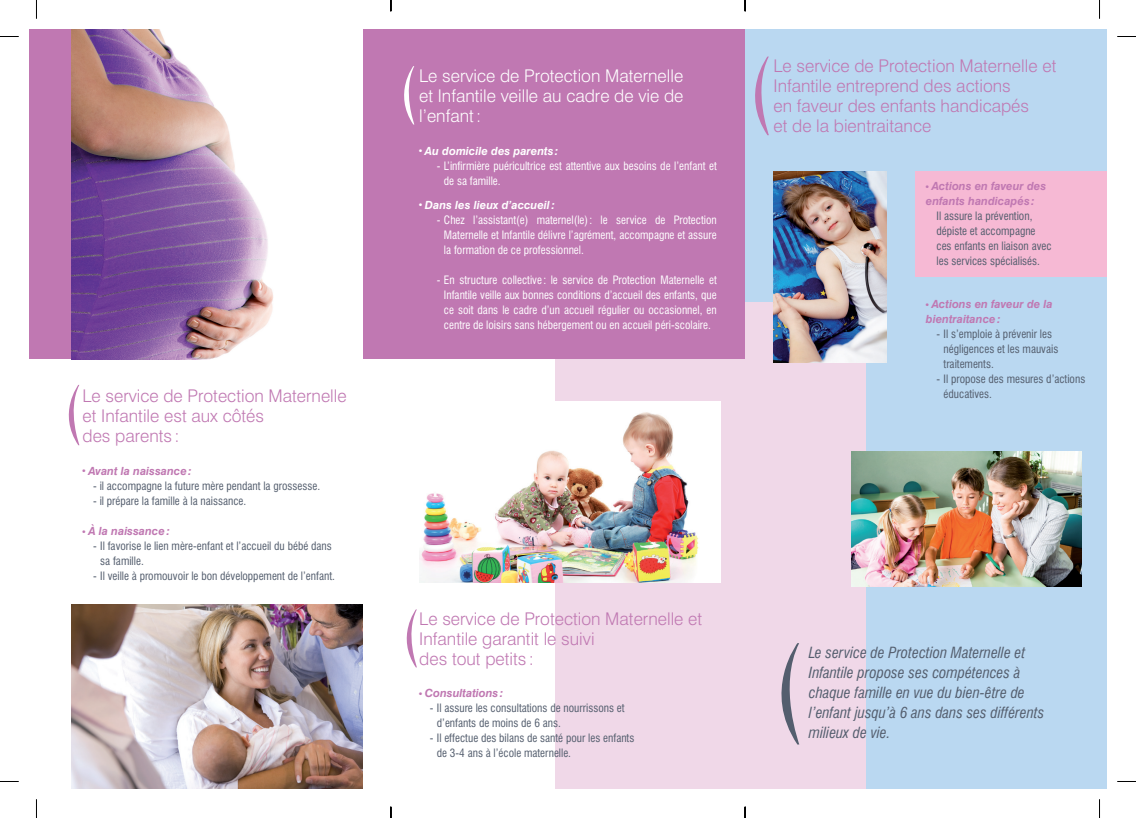
<style>
.page{position:relative;width:1136px;height:818px;background:#fff}
.page>*{position:absolute;margin:0;border:0;box-sizing:border-box;transform-origin:0 0}
.t1{font:300 17.5px/20px "Swiss 721 BT";color:#c078b2}
.t2{font:300 17.5px/20px "Swiss 721 BT";color:#fff;text-align:justify}
.t3{font:italic condensed 15px/20px "Swiss 721 BT";color:#545e6e}
.t4{font:condensed 11.25px/15px "Swiss 721 BT";color:#545e6e}
.t5{font:condensed 11.25px/15px "Swiss 721 BT";color:#fffeff;text-align:justify}
.t6{font:italic 700 11.25px "Swiss 721 BT";color:#c078b2}
.t7{font:italic 700 11.25px "Swiss 721 BT";color:#fffeff}
</style>
<div class="page">
<div style="left:745px;top:29px;width:362px;height:759px;background:#bad8f1"></div>
<div style="left:555px;top:302px;width:311px;height:486px;background:#f0d8e8"></div>
<div style="left:29px;top:29px;width:716px;height:330px;background:#c078b2"></div>
<img style="left:72px;top:29px;width:290px;height:330px">
<div style="left:915px;top:171px;width:192px;height:105px;background:#f6b9d4"></div>
<img style="left:773px;top:171px;width:114px;height:191px">
<img style="left:851px;top:451px;width:231px;height:135px">
<img style="left:419px;top:401px;width:301px;height:181px">
<img style="left:72px;top:604px;width:290px;height:184px">
<svg style="left:781px;top:643px;width:18px;height:101px"></svg>
<svg style="left:68px;top:384px;width:11px;height:61px"></svg>
<svg style="left:406px;top:609px;width:11px;height:58px"></svg>
<svg style="left:404px;top:66px;width:10px;height:58px"></svg>
<svg style="left:755px;top:56px;width:14px;height:79px"></svg>
<svg style="left:0;top:36px;width:19px;height:1px"></svg>
<svg style="left:1117px;top:36px;width:19px;height:1px"></svg>
<svg style="left:36px;top:0;width:1px;height:19px"></svg>
<svg style="left:36px;top:799px;width:1px;height:18px"></svg>
<svg style="left:1099px;top:0;width:1px;height:19px"></svg>
<svg style="left:1099px;top:799px;width:1px;height:18px"></svg>
<svg style="left:390px;top:0;width:2px;height:11px"></svg>
<svg style="left:390px;top:806px;width:2px;height:11px"></svg>
<svg style="left:744px;top:0;width:2px;height:11px"></svg>
<svg style="left:744px;top:806px;width:2px;height:11px"></svg>
<p class="t1" style="left:83px;top:385px;width:266px">Le service de Protection Maternelle et Infantile est aux côtés</p>
<p class="t1" style="left:83px;top:425px;width:98px">des parents :</p>
<p class="t6" style="left:83px;top:463px;width:111px">● Avant la naissance:</p>
<p class="t4" style="left:93px;top:478px;width:228px">- il accompagne la future mère pendant la grossesse.</p>
<p class="t4" style="left:93px;top:493px;width:155px">- il prépare la famille à la naissance.</p>
<p class="t6" style="left:83px;top:524px;width:89px">● À la naissance:</p>
<p class="t4" style="left:100px;top:538px;width:233px;text-indent:-7px">- Il favorise le lien mère-enfant et l’accueil du bébé dans sa famille.</p>
<p class="t4" style="left:93px;top:568px;width:243px">- Il veille à promouvoir le bon développement de l’enfant.</p>
<p class="t2" style="left:419px;top:66px;width:266px">Le service de Protection Maternelle et Infantile veille au cadre de vie de l’enfant:</p>
<p class="t7" style="left:419px;top:144px;width:141px"><sup>●</sup> Au domicile des parents:</p>
<p class="t5" style="left:444px;top:158px;width:274px;text-indent:-7px">- L’infirmière puéricultrice est attentive aux besoins de l’enfant et de sa famille.</p>
<p class="t7" style="left:419px;top:198px;width:137px"><sup>●</sup> Dans les lieux d’accueil:</p>
<p class="t5" style="left:444px;top:212px;width:274px;text-indent:-7px">- Chez l’assistant(e) maternel(le): le service de Protection Maternelle et Infantile délivre l’agrément, accompagne et assure la formation de ce professionnel.</p>
<p class="t5" style="left:444px;top:272px;width:274px;text-indent:-7px">- En structure collective : le service de Protection Maternelle et Infantile veille aux bonnes conditions d’accueil des enfants, que ce soit dans le cadre d’un accueil régulier ou occasionnel, en centre de loisirs sans hébergement ou en accueil péri-scolaire.</p>
<p class="t1" style="left:773px;top:55px;width:284px">Le service de Protection Maternelle et<br>Infantile entreprend des actions</p>
<p class="t1" style="left:773px;top:95px;width:257px">en faveur des enfants handicapés</p>
<p class="t1" style="left:773px;top:115px;width:159px">et de la bientraitance</p>
<p class="t6" style="left:926px;top:179px;width:122px">● Actions en faveur des</p>
<p class="t6" style="left:926px;top:194px;width:110px">enfants handicapés:</p>
<p class="t4" style="left:936px;top:208px;width:97px">Il assure la prévention,</p>
<p class="t4" style="left:936px;top:223px;width:101px">dépiste et accompagne</p>
<p class="t4" style="left:936px;top:238px;width:117px">ces enfants en liaison avec</p>
<p class="t4" style="left:936px;top:253px;width:105px">les services spécialisés.</p>
<p class="t6" style="left:926px;top:297px;width:129px">● Actions en faveur de la</p>
<p class="t6" style="left:926px;top:312px;width:76px">bientraitance:</p>
<p class="t4" style="left:944px;top:326px;width:116px;text-indent:-7px">- Il s’emploie à prévenir les négligences et les mauvais traitements.</p>
<p class="t4" style="left:944px;top:371px;width:143px;text-indent:-7px">- Il propose des mesures d’actions éducatives.</p>
<p class="t1" style="left:419px;top:608px;width:284px">Le service de Protection Maternelle et<br>Infantile garantit le suivi</p>
<p class="t1" style="left:419px;top:648px;width:116px">des tout petits :</p>
<p class="t6" style="left:419px;top:686px;width:86px">● Consultations:</p>
<p class="t4" style="left:437px;top:700px;width:189px;text-indent:-7px">- Il assure les consultations de nourrissons et d’enfants de moins de 6 ans.</p>
<p class="t4" style="left:437px;top:730px;width:199px;text-indent:-7px">- Il effectue des bilans de santé pour les enfants de 3-4 ans à l’école maternelle.</p>
<p class="t3" style="left:809px;top:642px;width:237px">Le service de Protection Maternelle et Infantile propose ses compétences à chaque famille en vue du bien-être de l’enfant jusqu’à 6 ans dans ses différents milieux de vie.</p>
</div>
